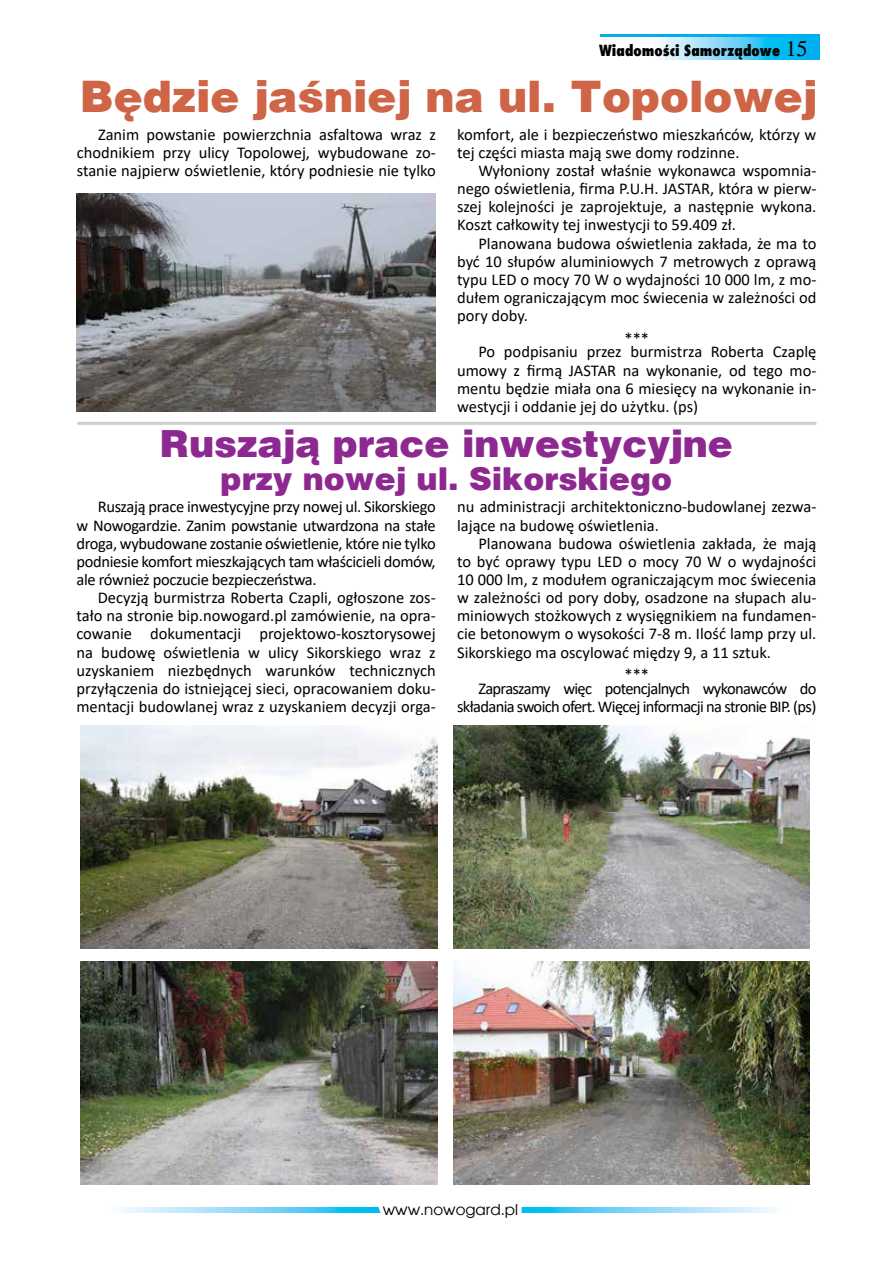
<style>
.page{position:relative;width:893px;height:1263px;background:#fff}
.page>*{position:absolute;margin:0;border:0;box-sizing:border-box;transform-origin:0 0}
.t1{font:900 43.5px "Switzerland";color:#cf6547}
.t2{font:900 37.5px "Switzerland";color:#8d2890}
.t3{font:900 31.5px "Switzerland";color:#8d2890}
.t4{font:22.5px "Times";color:#000}
.t5{font:16.5px/18.1px "Calibri";color:#000;text-align:justify}
.t6{font:16.5px/13.6px "Calibri";letter-spacing:-.04em;color:#000}
.t7{font:800 15px "Fujiyama";color:#000}
.t8{font:15px "Avalon";color:#000}
</style>
<div class="page">
<div style="left:600px;top:34px;width:220px;height:26px;background:#00aeef"></div>
<svg style="left:600px;top:37px;width:190px;height:22px;background:#a2e3f9"></svg>
<svg style="left:527px;top:1208px;width:248px;height:5px"></svg>
<svg style="left:119px;top:1208px;width:251px;height:5px"></svg>
<svg style="left:370px;top:1172px;width:157px;height:41px"></svg>
<hr style="left:77px;top:422px;width:739px;height:3px;background:#cbcdce">
<img style="left:76px;top:193px;width:360px;height:219px">
<img style="left:81px;top:726px;width:356px;height:223px">
<img style="left:454px;top:726px;width:356px;height:223px">
<img style="left:81px;top:962px;width:356px;height:223px">
<img style="left:454px;top:962px;width:356px;height:223px">
<p class="t7" style="left:599px;top:40px;width:182px">Wiadomości Samorządowe</p>
<h3 class="t4" style="left:785px;top:36px;width:24px">15</h3>
<h1 class="t1" style="left:80px;top:71px;width:739px">Będzie jaśniej na ul. Topolowej</h1>
<p class="t5" style="left:457px;top:125px;width:361px">komfort, ale i bezpieczeństwo mieszkańców, którzy w tej części miasta mają swe domy rodzinne.</p>
<p class="t5" style="left:457px;top:161px;width:361px;text-indent:21px">Wyłoniony został właśnie wykonawca wspomnia&shy;nego oświetlenia, firma P.U.H. JASTAR, która w pierw&shy;szej kolejności je zaprojektuje, a następnie wykona.<br>Koszt całkowity tej inwestycji to 59.409 zł.</p>
<p class="t5" style="left:457px;top:234px;width:361px;text-indent:21px">Planowana budowa oświetlenia zakłada, że ma to być 10 słupów aluminiowych 7 metrowych z oprawą typu LED o mocy 70 W o wydajności 10 000 lm, z mo&shy;dułem ograniczającym moc świecenia w zależności od pory doby.</p>
<p class="t5" style="left:478px;top:331px;width:340px;line-height:13.6px;text-indent:146px">***<br>Po podpisaniu przez burmistrza Roberta Czaplę</p>
<p class="t5" style="left:457px;top:361px;width:361px">umowy z firmą JASTAR na wykonanie, od tego mo&shy;mentu będzie miała ona 6 miesięcy na wykonanie in&shy;westycji i oddanie jej do użytku. (ps)</p>
<p class="t5" style="left:77px;top:125px;width:361px;text-indent:21px">Zanim powstanie powierzchnia asfaltowa wraz z chodnikiem przy ulicy Topolowej, wybudowane zo&shy;stanie najpierw oświetlenie, który podniesie nie tylko</p>
<h2 class="t2" style="left:160px;top:422px;width:575px">Ruszają prace inwestycyjne</h2>
<h3 class="t3" style="left:221px;top:460px;width:453px">przy nowej ul. Sikorskiego</h3>
<p class="t5" style="left:457px;top:497px;width:361px">nu administracji architektoniczno-budowlanej zezwa&shy;lające na budowę oświetlenia.</p>
<p class="t5" style="left:457px;top:534px;width:361px;text-indent:21px">Planowana budowa oświetlenia zakłada, że mają to być oprawy typu LED o mocy 70 W o wydajności 10 000 lm, z modułem ograniczającym moc świecenia w zależności od pory doby, osadzone na słupach alu&shy;miniowych stożkowych z wysięgnikiem na fundamen&shy;cie betonowym o wysokości 7-8 m. Ilość lamp przy ul.<br>Sikorskiego ma oscylować między 9, a 11 sztuk.</p>
<p class="t6" style="left:478px;top:667px;width:339px;text-indent:146px">***<br>Zapraszamy więc potencjalnych wykonawców do</p>
<p class="t6" style="left:457px;top:699px;width:361px">składania swoich ofert. Więcej informacji na stronie BIP. (ps)</p>
<p class="t5" style="left:76px;top:497px;width:361px;text-indent:21px">Ruszają prace inwestycyjne przy nowej ul. Sikorskiego w Nowogardzie. Zanim powstanie utwardzona na stałe droga, wybudowane zostanie oświetlenie, które nie tylko podniesie komfort mieszkających tam właścicieli domów, ale również poczucie bezpieczeństwa.</p>
<p class="t5" style="left:76px;top:588px;width:361px;text-indent:21px">Decyzją burmistrza Roberta Czapli, ogłoszone zos&shy;tało na stronie bip.nowogard.pl zamówienie, na opra&shy;cowanie dokumentacji projektowo-kosztorysowej na budowę oświetlenia w ulicy Sikorskiego wraz z uzyskaniem niezbędnych warunków technicznych przyłączenia do istniejącej sieci, opracowaniem doku&shy;mentacji budowlanej wraz z uzyskaniem decyzji orga-</p>
<p class="t8" style="left:383px;top:1200px;width:137px">www.nowogard.pl</p>
</div>
